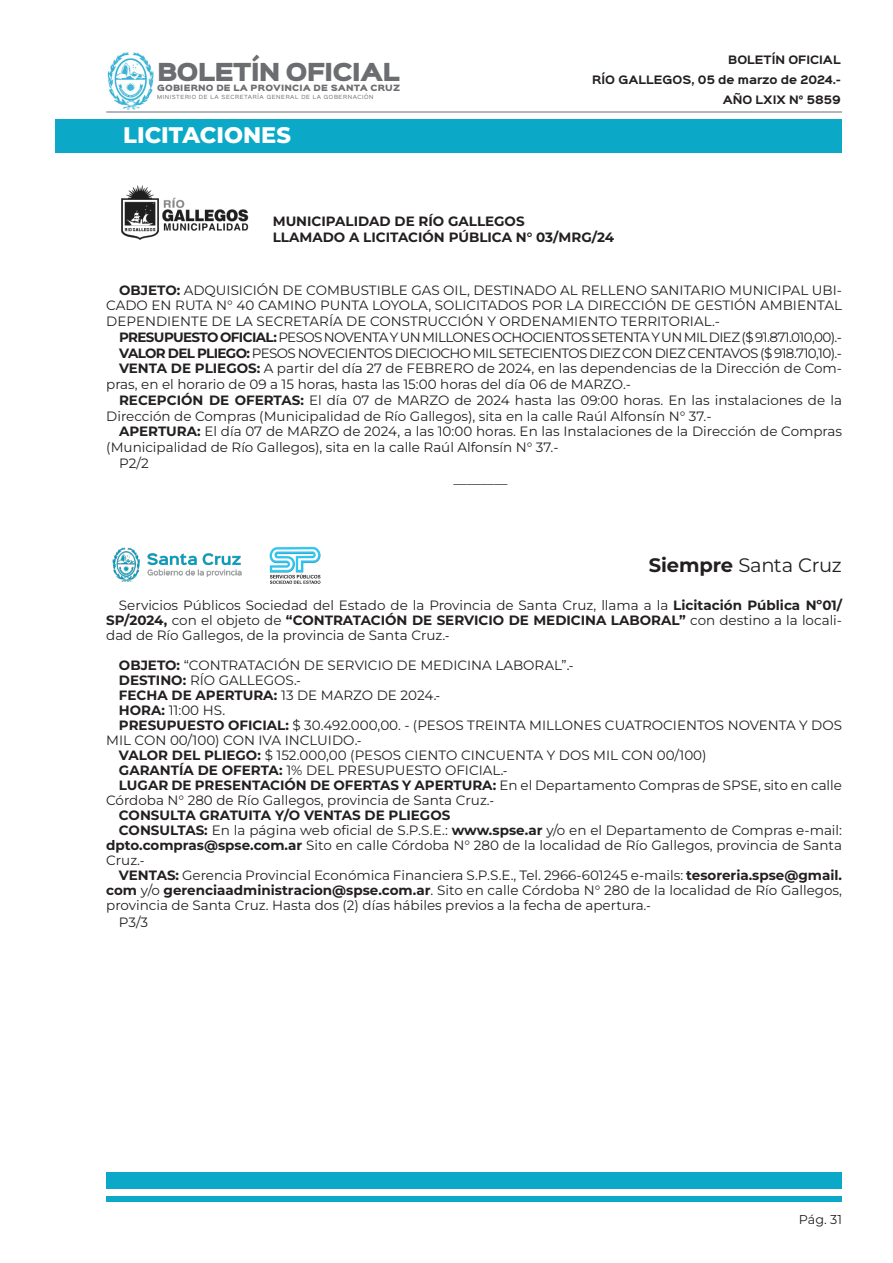
<style>
.page{position:relative;width:893px;height:1263px;background:#fff}
.page>*{position:absolute;margin:0;border:0;box-sizing:border-box;transform-origin:0 0}
.t1{font:800 22.5px "Montserrat";color:#fff}
.t2{font:22.35px "Sinkin Sans 900 X Black";letter-spacing:-.04em;color:#6c6d70}
.t3{font:19.5px "Montserrat";letter-spacing:-.025em;color:#231f20}
.t4{font:13.5px/15px "Montserrat";color:#231f20}
.t5{font:13.5px "Montserrat";letter-spacing:-.045em;color:#231f20}
.t6{font:700 13.5px "Montserrat";color:#231f20}
.t7{font:12.75px "Montserrat";color:#231f20}
.t8{font:700 10.5px/20px "Sinkin Sans 700";color:#231f20;text-align:right}
.t9{font:7.8px "Sinkin Sans 900 X Black";letter-spacing:.02em;color:#6c6d70}
.t10{font:5.1px "Sinkin Sans 400";letter-spacing:.12em;color:#6c6d70}
.s1{font-weight:700}
.s2{font-family:"Calibri"}
.s3{font-weight:400}
.s4{font-family:"Calibri";font-weight:400}
</style>
<div class="page">
<img style="left:107px;top:52px;width:47px;height:57px">
<hr style="left:106px;top:112px;width:736px;height:1px;background:#6c6d70">
<div style="left:55px;top:119px;width:787px;height:33px;background:#0ba9c7"></div>
<img style="left:121px;top:185px;width:128px;height:55px">
<img style="left:112px;top:547px;width:130px;height:35px">
<img style="left:269px;top:546px;width:52px;height:38px">
<div style="left:106px;top:1173px;width:736px;height:16px;background:#0ba9c7"></div>
<div style="left:106px;top:1196px;width:736px;height:5px;background:#0ba9c7"></div>
<h2 class="t2" style="left:157px;top:61px;width:244px">BOLETÍN OFICIAL</h2>
<p class="t9" style="left:157px;top:84px;width:245px">GOBIERNO DE LA PROVINCIA DE SANTA CRUZ</p>
<p class="t10" style="left:157px;top:93px;width:218px">MINISTERIO DE LA SECRETARÍA GENERAL DE LA GOBERNACIÓN</p>
<p class="t1" style="left:123px;top:120px;width:169px">LICITACIONES</p>
<p class="t8" style="left:592px;top:50px;width:250px">BOLETÍN OFICIAL<br>RÍO GALLEGOS, 05 de marzo de 2024.-<br>AÑO LXIX N° 5859</p>
<p class="t6" style="left:273px;top:212px;width:253px">MUNICIPALIDAD DE RÍO GALLEGOS</p>
<p class="t6" style="left:273px;top:228px;width:343px">LLAMADO A LICITACIÓN PÚBLICA N° 03/MRG/24</p>
<p class="t4" style="left:106px;top:281px;width:737px;line-height:15.8px;text-align:justify;text-indent:13px"><span class="s1">OBJETO:</span> ADQUISICIÓN DE COMBUSTIBLE GAS OIL, DESTINADO AL RELLENO SANITARIO MUNICIPAL UBI-CADO EN RUTA N° 40 CAMINO PUNTA LOYOLA, SOLICITADOS POR LA DIRECCIÓN DE GESTIÓN AMBIENTAL DEPENDIENTE DE LA SECRETARÍA DE CONSTRUCCIÓN Y ORDENAMIENTO TERRITORIAL.-</p>
<p class="t5" style="left:119px;top:328px;width:724px"><span class="s1">PRESUPUESTO OFICIAL:</span> PESOS NOVENTA Y UN MILLONES OCHOCIENTOS SETENTA Y UN MIL DIEZ ($ 91.871.010,00).-</p>
<p class="t5" style="left:119px;top:344px;width:724px"><span class="s1">VALOR DEL PLIEGO:</span> PESOS NOVECIENTOS DIECIOCHO MIL SETECIENTOS DIEZ CON DIEZ CENTAVOS ($ 918.710,10).-</p>
<p class="t4" style="left:106px;top:360px;width:737px;line-height:15.8px;text-indent:13px"><span class="s1">VENTA DE PLIEGOS:</span> A partir del día 27 de FEBRERO de 2024, en las dependencias de la Dirección de Com&shy;pras, en el horario de 09 a 15 horas, hasta las 15:00 horas del día 06 de MARZO.-</p>
<p class="t4" style="left:106px;top:392px;width:737px;line-height:15.8px;text-indent:13px"><span class="s1">RECEPCIÓN DE OFERTAS:</span> El día 07 de MARZO de 2024 hasta las 09:00 horas. En las instalaciones de la<br>Dirección de Compras (Municipalidad de Río Gallegos), sita en la calle Raúl Alfonsín N° 37.-</p>
<p class="t4" style="left:106px;top:423px;width:737px;line-height:15.8px;text-indent:13px"><span class="s1">APERTURA:</span> El día 07 de MARZO de 2024, a las 10:00 horas. En las Instalaciones de la Dirección de Compras (Municipalidad de Río Gallegos), sita en la calle Raúl Alfonsín N° 37.-</p>
<p class="t4" style="left:119px;top:455px;width:31px">P2/2</p>
<p class="t4" style="left:453px;top:471px;width:55px">________</p>
<p class="t3" style="left:649px;top:552px;width:195px"><span class="s1">Siempre</span> Santa Cruz</p>
<p class="t4" style="left:106px;top:598px;width:737px;text-align:justify;text-indent:13px">Servicios Públicos Sociedad del Estado de la Provincia de Santa Cruz, llama a la <span class="s1">Licitación Pública Nº01/ SP/2024,</span> con el objeto de <span class="s1">“CONTRATACIÓN DE SERVICIO DE MEDICINA LABORAL”</span> con destino a la locali&shy;dad de Río Gallegos, de la provincia de Santa Cruz.<span class="s2">-</span></p>
<p class="t4" style="left:119px;top:658px;width:456px"><span class="s1">OBJETO:</span> “CONTRATACIÓN DE SERVICIO DE MEDICINA LABORAL”<span class="s2">.-</span></p>
<p class="t4" style="left:119px;top:673px;width:183px"><span class="s1">DESTINO:</span> RÍO GALLEGOS<span class="s2">.-</span></p>
<p class="t6" style="left:119px;top:686px;width:323px">FECHA DE APERTURA: <span class="s3">13 DE MARZO DE 2024</span><span class="s4">.-</span></p>
<p class="t4" style="left:119px;top:703px;width:108px"><span class="s1">HORA:</span> 11:00 HS<span class="s2">.</span></p>
<p class="t4" style="left:106px;top:718px;width:737px;text-indent:13px"><span class="s1">PRESUPUESTO OFICIAL:</span> $ 30.492.000,00. - (PESOS TREINTA MILLONES CUATROCIENTOS NOVENTA Y DOS<br>MIL CON 00/100) CON IVA INCLUIDO<span class="s2">.-</span></p>
<p class="t4" style="left:119px;top:748px;width:589px"><span class="s1">VALOR DEL PLIEGO:</span> $ 152.000,00 (PESOS CIENTO CINCUENTA Y DOS MIL CON 00/100)</p>
<p class="t4" style="left:119px;top:763px;width:390px"><span class="s1">GARANTÍA DE OFERTA:</span> 1% DEL PRESUPUESTO OFICIAL<span class="s2">.-</span></p>
<p class="t4" style="left:106px;top:778px;width:737px;text-indent:13px"><span class="s1">LUGAR DE PRESENTACIÓN DE OFERTAS Y APERTURA:</span> En el Departamento Compras de SPSE, sito en calle<br>Córdoba N° 280 de Río Gallegos, provincia de Santa Cruz.<span class="s2">-</span></p>
<p class="t6" style="left:119px;top:806px;width:333px">CONSULTA GRATUITA Y/O VENTAS DE PLIEGOS</p>
<p class="t4" style="left:106px;top:823px;width:737px;text-align:justify;text-indent:13px"><span class="s1">CONSULTAS:</span> En la página web oficial de S.P.S.E<span class="s2">.</span>: <span class="s1">www.spse.ar</span> y/o en el Departamento de Compras e-mail: <span class="s1">dpto.compras@spse.com.ar</span> Sito en calle Córdoba N° 280 de la localidad de Río Gallegos, provincia de Santa Cruz.<span class="s2">-</span></p>
<p class="t4" style="left:106px;top:868px;width:737px;text-align:justify;text-indent:13px"><span class="s1">VENTAS:</span> Gerencia Provincial Económica Financiera S.P.S.E., Tel. 2966-601245 e-mails: <span class="s1">tesoreria.spse@gmail. com</span> y/o <span class="s1">gerenciaadministracion@spse.com.ar</span>. Sito en calle Córdoba N° 280 de la localidad de Río Gallegos, provincia de Santa Cruz. Hasta dos (2) días hábiles previos a la fecha de apertura.<span class="s2">-</span></p>
<p class="t4" style="left:119px;top:914px;width:31px">P3/3</p>
<p class="t7" style="left:799px;top:1211px;width:45px">Pág. 31</p>
</div>
